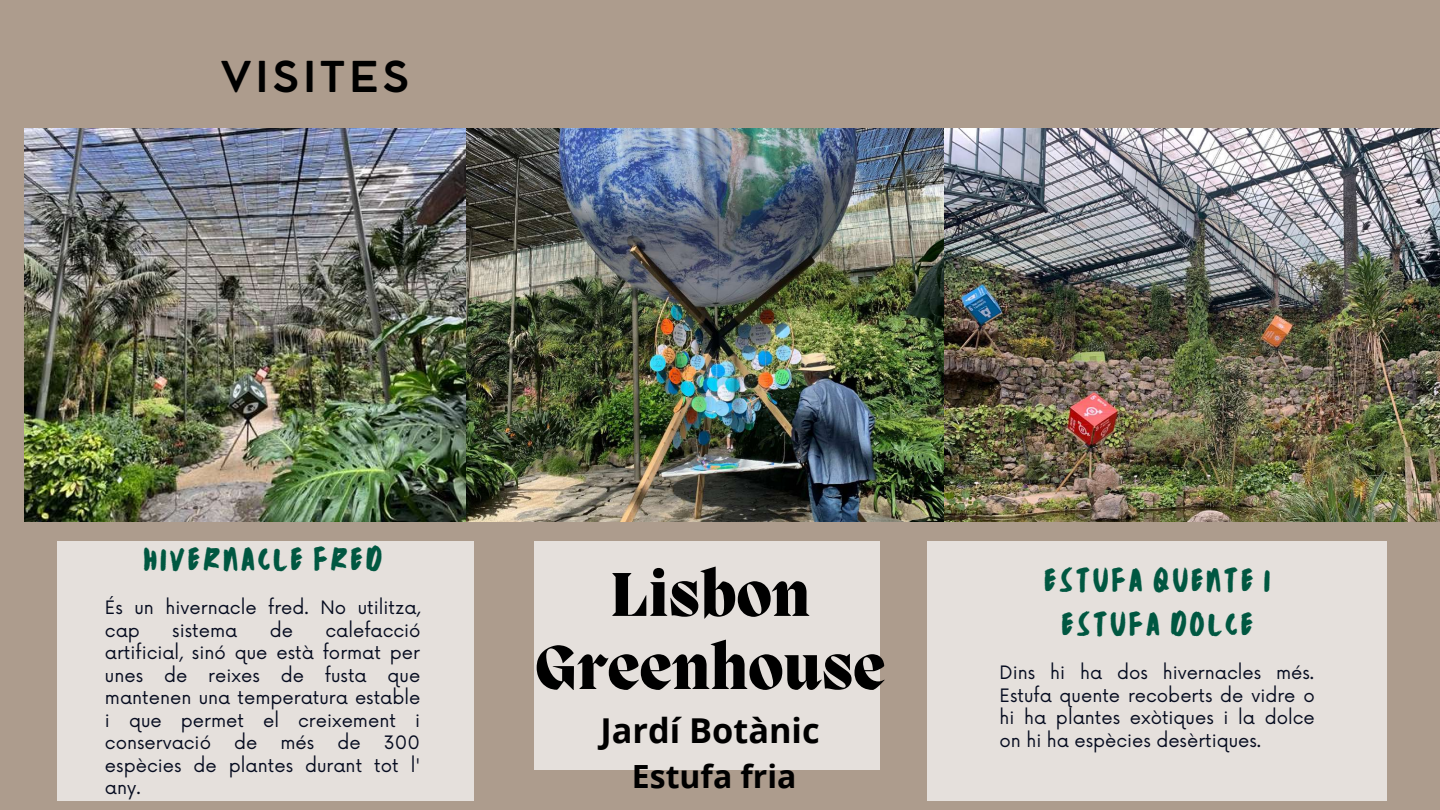
<style>
.page{position:relative;width:1440px;height:810px;background:#ad9c8d}
.page>*{position:absolute;margin:0;border:0;box-sizing:border-box;transform-origin:0 0}
.t1{font:800 63.5px/73.1px "Migra";letter-spacing:.01em;color:#000;text-align:center}
.t2{font:700 42px "Cocomat Pro";letter-spacing:.085em;color:#000}
.t3{font:700 34.3px "Open Sans";color:#000}
.t4{font:32px/44.2px "TC October Regular";letter-spacing:.085em;color:#005741;text-align:center}
.t5{font:700 32px "Open Sans";color:#000}
.t6{font:18px/22.5px "Now";color:#060c20;text-align:justify}
</style>
<div class="page">
<img style="left:24px;top:129px;width:1416px;height:393px">
<div style="left:928px;top:541px;width:459px;height:259px;background:#e5e0dc"></div>
<div style="left:57px;top:541px;width:416px;height:259px;background:#e5e0dc"></div>
<div style="left:535px;top:541px;width:345px;height:228px;background:#e5e0dc"></div>
<h2 class="t2" style="left:220px;top:61px;width:191px">VISITES</h2>
<h3 class="t4" style="left:143px;top:537px;width:240px">HIVERNACLE FRED</h3>
<p class="t6" style="left:105px;top:598px;width:317px">És un hivernacle fred. No utilitza, cap</p>
<p class="t6" style="left:105px;top:620px;width:317px;text-indent:221px">calefacció artificial, sinó que està format per unes de reixes de fusta que mantenen una temperatura estable i que permet el creixement i conservació</p>
<p class="t6" style="left:172px;top:620px;width:67px">sistema</p>
<p class="t6" style="left:270px;top:620px;width:25px">de</p>
<p class="t6" style="left:234px;top:733px;width:25px">de</p>
<p class="t6" style="left:280px;top:733px;width:35px">més</p>
<p class="t6" style="left:337px;top:733px;width:25px">de</p>
<p class="t6" style="left:105px;top:733px;width:317px;text-indent:279px">300 espècies de plantes durant tot l' any.</p>
<h1 class="t1" style="left:535px;top:563px;width:352px">Lisbon<br>Greenhouse</h1>
<h3 class="t3" style="left:600px;top:707px;width:221px">Jardí Botànic</h3>
<h3 class="t5" style="left:632px;top:754px;width:166px">Estufa fria</h3>
<h3 class="t4" style="left:1044px;top:558px;width:228px">ESTUFA QUENTE I<br>ESTUFA DOLCE</h3>
<p class="t6" style="left:1000px;top:663px;width:317px">Dins hi ha dos hivernacles més.<br>Estufa quente recoberts de vidre o hi ha plantes exòtiques i la dolce on hi ha espècies desèrtiques.</p>
</div>
